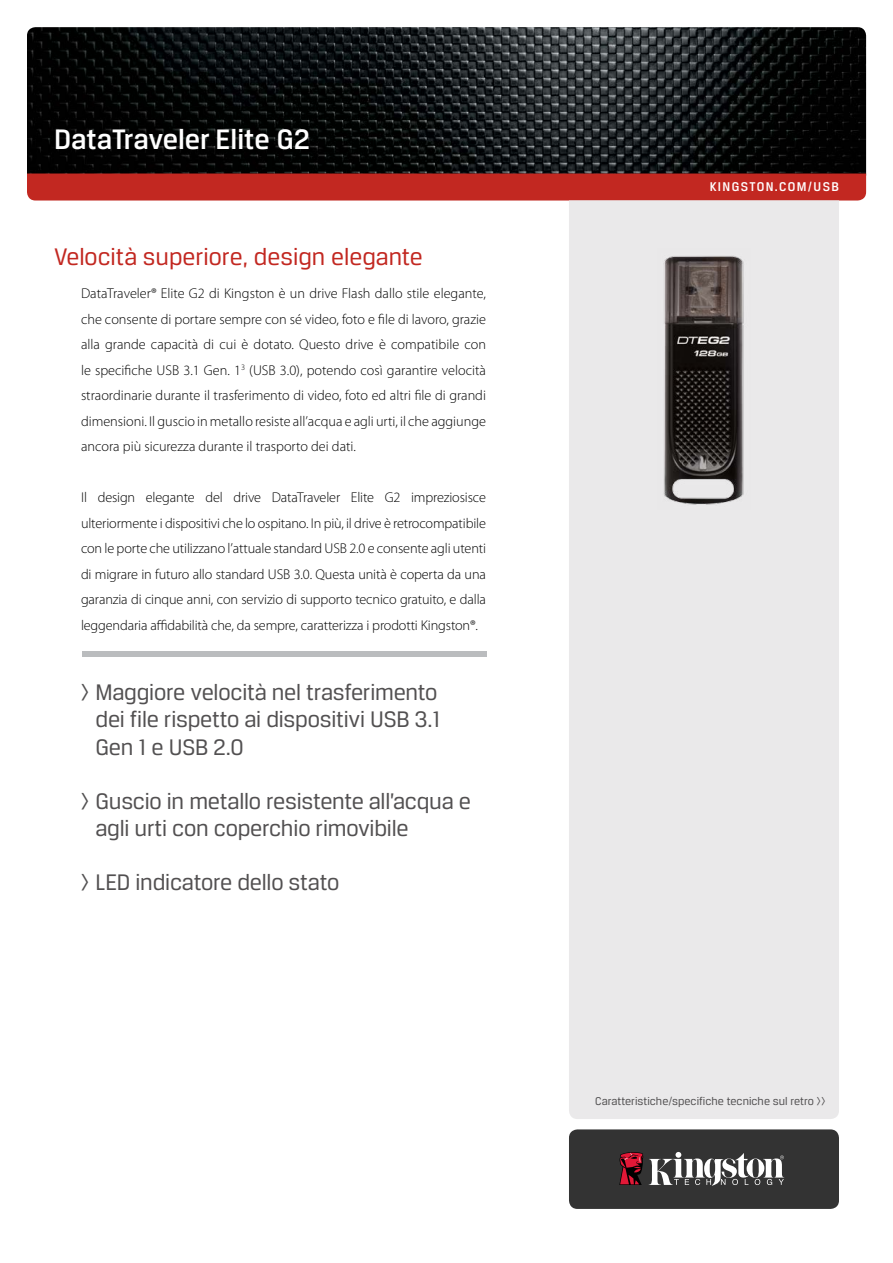
<style>
.page{position:relative;width:893px;height:1263px;background:#fff}
.page>*{position:absolute;margin:0;border:0;box-sizing:border-box;transform-origin:0 0}
.t1{font:500 30px "Breuer Text";color:#fff}
.t2{font:25.5px "Breuer Text";color:#c22821}
.t3{font:24px/27px "Breuer Text";letter-spacing:-.01em;color:#525051}
.t4{font:300 14.25px/25.5px "Myriad Pro";letter-spacing:-.005em;color:#000;text-align:justify}
.t5{font:500 13.5px "Breuer Text";letter-spacing:.1em;color:#fff}
.t6{font:12px "Breuer Text";color:#525051}
</style>
<div class="page">
<img style="left:27px;top:27px;width:839px;height:146px">
<div style="left:27px;top:173px;width:839px;height:27px;background:#c22821"></div>
<div style="left:569px;top:200px;width:270px;height:919px;background:#eae9ea"></div>
<div style="left:569px;top:1129px;width:270px;height:80px;background:#333;border-radius:9px"></div>
<svg style="left:649px;top:1152px;width:135px;height:34px"></svg>
<svg style="left:619px;top:1152px;width:24px;height:33px"></svg>
<img style="left:657px;top:249px;width:93px;height:261px">
<div style="left:82px;top:651px;width:404px;height:6px;background:#babcbe"></div>
<h1 class="t1" style="left:54px;top:122px;width:257px">DataTraveler Elite G2</h1>
<h2 class="t2" style="left:54px;top:242px;width:370px">Velocità superiore, design elegante</h2>
<p class="t4" style="left:81px;top:280px;width:407px">DataTraveler® Elite G2 di Kingston è un drive Flash dallo stile elegante, che consente di portare sempre con sé video, foto e file di lavoro, grazie alla grande capacità di cui è dotato. Questo drive è compatibile con le specifiche USB 3.1 Gen. 1<sup>3</sup> (USB 3.0), potendo così garantire velocità straordinarie durante il trasferimento di video, foto ed altri file di grandi dimensioni. Il guscio in metallo resiste all’acqua e agli urti, il che aggiunge ancora più sicurezza durante il trasporto dei dati.</p>
<p class="t4" style="left:81px;top:484px;width:407px">Il design elegante del drive DataTraveler Elite G2 impreziosisce ulteriormente i dispositivi che lo ospitano. In più, il drive è retrocompatibile con le porte che utilizzano l’attuale standard USB 2.0 e consente agli utenti di migrare in futuro allo standard USB 3.0. Questa unità è coperta da una garanzia di cinque anni, con servizio di supporto tecnico gratuito, e dalla leggendaria affidabilità che, da sempre, caratterizza i prodotti Kingston®.</p>
<h3 class="t3" style="left:95px;top:679px;width:347px;text-indent:-15px">&gt; Maggiore velocità nel trasferimento dei file rispetto ai dispositivi USB 3.1<br>Gen 1 e USB 2.0</h3>
<h3 class="t3" style="left:95px;top:787px;width:377px;text-indent:-15px">&gt; Guscio in metallo resistente all’acqua e agli urti con coperchio rimovibile</h3>
<h3 class="t3" style="left:80px;top:868px;width:260px">&gt; LED indicatore dello stato</h3>
<p class="t5" style="left:710px;top:179px;width:131px">KINGSTON.COM/USB</p>
<p class="t6" style="left:595px;top:1094px;width:232px">Caratteristiche/specifiche tecniche sul retro &gt;&gt;</p>
</div>
